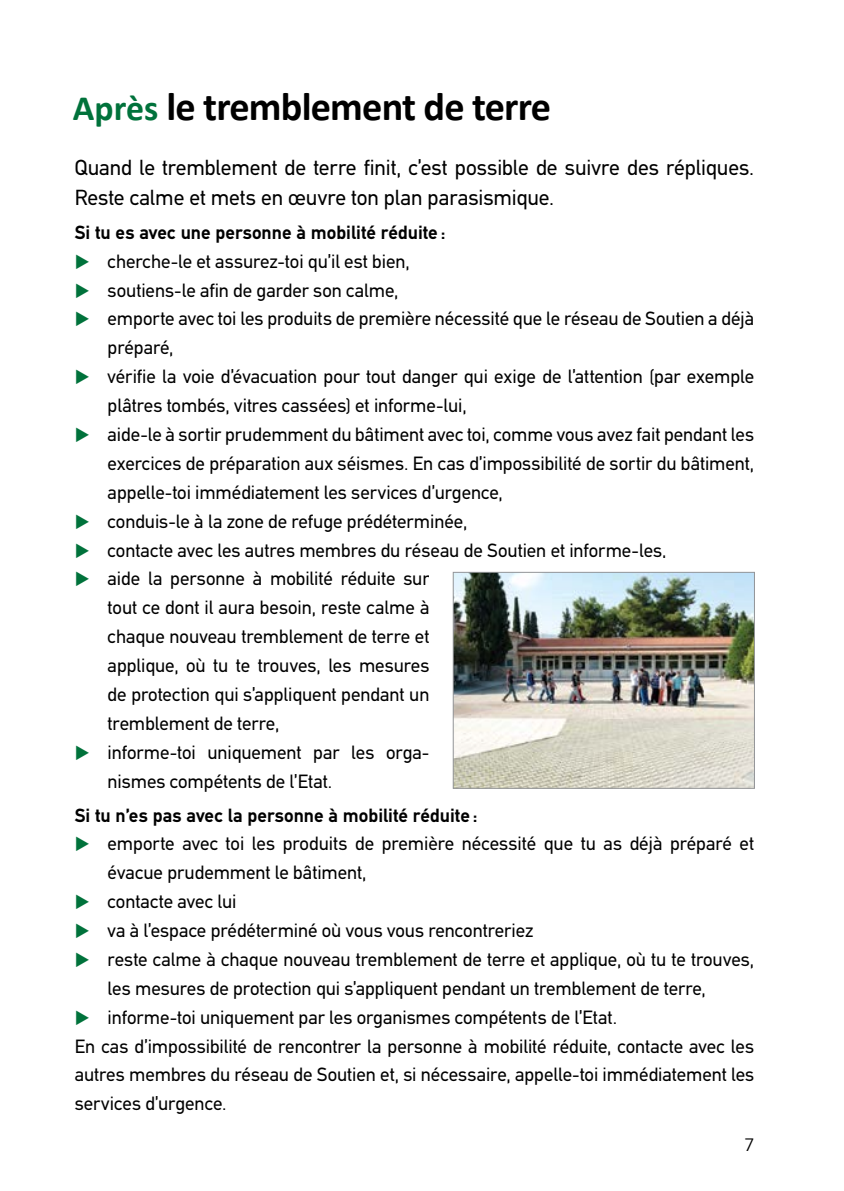
<style>
.page{position:relative;width:844px;height:1191px;background:#fff}
.page>*{position:absolute;margin:0;border:0;box-sizing:border-box;transform-origin:0 0}
.t1{font:700 40.25px "Calibri";letter-spacing:-.02em;color:#000}
.t2{font:21.88px/29.8px "PF Din Text";letter-spacing:-.005em;color:#000}
.t3{font:19.25px/28.9px "PF Din Text";letter-spacing:-.005em;color:#000}
.t4{font:700 19.25px "PF Din Text";color:#000}
.t5{font:17.5px "News Gothic BT";color:#000}
.s1{font-size:35.7px;color:#00723b}
.s2{color:#00723b}
</style>
<div class="page">
<img style="left:454px;top:574px;width:298px;height:212px">
<div style="left:452px;top:572px;width:302px;height:216px;border:1px solid #939598"></div>
<h1 class="t1" style="left:73px;top:78px;width:479px"><span class="s1">Après</span> le tremblement de terre</h1>
<p class="t2" style="left:75px;top:153px;width:680px">Quand le tremblement de terre finit, c’est possible de suivre des répliques.<br>Reste calme et mets en œuvre ton plan parasismique.</p>
<p class="t4" style="left:75px;top:221px;width:372px">Si tu es avec une personne à mobilité réduite :</p>
<p class="t3" style="left:75px;top:247px;width:336px"><span class="s2">◆</span> cherche-le et assurez-toi qu’il est bien,</p>
<p class="t3" style="left:75px;top:276px;width:325px"><span class="s2">◆</span> soutiens-le afin de garder son calme,</p>
<p class="t3" style="left:108px;top:304px;width:648px;text-indent:-33px"><span class="s2">◆</span> emporte avec toi les produits de première nécessité que le réseau de Soutien a déjà préparé,</p>
<p class="t3" style="left:108px;top:362px;width:648px;text-indent:-33px"><span class="s2">◆</span> vérifie la voie d’évacuation pour tout danger qui exige de l’attention (par exemple plâtres tombés, vitres cassées) et informe-lui,</p>
<p class="t3" style="left:108px;top:420px;width:648px;text-align:justify;text-indent:-33px"><span class="s2">◆</span> aide-le à sortir prudemment du bâtiment avec toi, comme vous avez fait pendant les exercices de préparation aux séismes. En cas d’impossibilité de sortir du bâtiment, appelle-toi immédiatement les services d’urgence,</p>
<p class="t3" style="left:75px;top:507px;width:394px"><span class="s2">◆</span> conduis-le à la zone de refuge prédéterminée,</p>
<p class="t3" style="left:75px;top:535px;width:593px"><span class="s2">◆</span> contacte avec les autres membres du réseau de Soutien et informe-les,</p>
<p class="t3" style="left:108px;top:564px;width:323px;text-align:justify;text-indent:-33px"><span class="s2">◆</span> aide la personne à mobilité réduite sur tout ce dont il aura besoin, reste calme à chaque nouveau tremblement de terre et applique, où tu te trouves, les mesures de protection qui s’appliquent pendant un tremblement de terre,</p>
<p class="t3" style="left:108px;top:738px;width:323px;text-indent:-33px"><span class="s2">◆</span> informe-toi uniquement par les orga&shy;nismes compétents de l’Etat.</p>
<p class="t4" style="left:75px;top:803px;width:404px">Si tu n’es pas avec la personne à mobilité réduite :</p>
<p class="t3" style="left:108px;top:829px;width:647px;text-indent:-33px"><span class="s2">◆</span> emporte avec toi les produits de première nécessité que tu as déjà préparé et évacue prudemment le bâtiment,</p>
<p class="t3" style="left:75px;top:887px;width:163px"><span class="s2">◆</span> contacte avec lui</p>
<p class="t3" style="left:75px;top:916px;width:460px"><span class="s2">◆</span> va à l’espace prédéterminé où vous vous rencontreriez</p>
<p class="t3" style="left:108px;top:945px;width:648px;text-indent:-33px"><span class="s2">◆</span> reste calme à chaque nouveau tremblement de terre et applique, où tu te trouves, les mesures de protection qui s’appliquent pendant un tremblement de terre,</p>
<p class="t3" style="left:75px;top:1002px;width:680px"><span class="s2">◆</span> informe-toi uniquement par les organismes compétents de l’Etat.<br>En cas d’impossibilité de rencontrer la personne à mobilité réduite, contacte avec les autres membres du réseau de Soutien et, si nécessaire, appelle-toi immédiatement les services d’urgence.</p>
<p class="t5" style="left:743px;top:1134px;width:12px">7</p>
</div>
